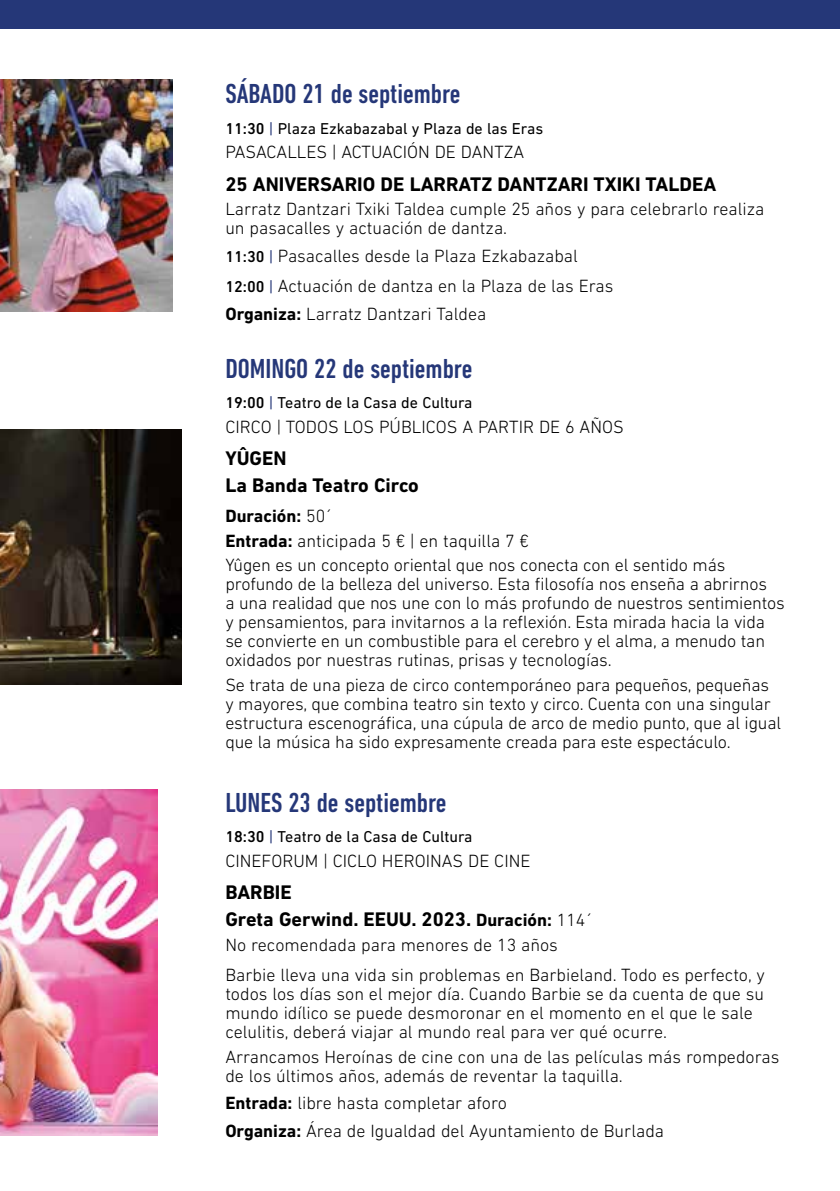
<style>
.page{position:relative;width:840px;height:1191px;background:#fff}
.page>*{position:absolute;margin:0;border:0;box-sizing:border-box;transform-origin:0 0}
.t1{font:500 condensed 28px "DIN Next LT Pro";color:#253778}
.t2{font:700 20px/26.6px "DIN Next LT Pro";color:#000}
.t3{font:300 18px/19px "DIN Next LT Pro";color:#000}
.t4{font:16px "DIN Next LT Pro";color:#000}
.s1{font-weight:500}
.s2{color:#253778}
.s3{font-weight:500;font-size:16px}
.s4{font-weight:400;font-size:16px;color:#253778}
.s5{font-weight:700}
.s6{font-size:18px}
.s7{font-weight:300;font-size:18px}
</style>
<div class="page">
<div style="left:0;top:0;width:839px;height:28px;background:#253778"></div>
<img style="left:0;top:79px;width:172px;height:233px">
<img style="left:0;top:429px;width:181px;height:255px">
<img style="left:0;top:789px;width:157px;height:346px">
<h1 class="t1" style="left:225px;top:78px;width:236px">SÁBADO 21 de septiembre</h1>
<p class="t4" style="left:225px;top:119px;width:319px"><span class="s1">11:30</span> <span class="s2">|</span> Plaza Ezkabazabal y Plaza de las Eras</p>
<p class="t3" style="left:225px;top:142px;width:300px">PASACALLES | ACTUACIÓN DE DANTZA</p>
<p class="t2" style="left:225px;top:170px;width:492px">25 ANIVERSARIO DE LARRATZ DANTZARI TXIKI TALDEA</p>
<p class="t3" style="left:225px;top:199px;width:540px">Larratz Dantzari Txiki Taldea cumple 25 años y para celebrarlo realiza un pasacalles y actuación de dantza.</p>
<p class="t3" style="left:225px;top:240px;width:389px;line-height:30.4px"><span class="s3">11:30</span> <span class="s4">|</span> Pasacalles desde la Plaza Ezkabazabal<br><span class="s3">12:00</span> <span class="s4">|</span> Actuación de dantza en la Plaza de las Eras</p>
<p class="t3" style="left:225px;top:304px;width:262px"><span class="s5">Organiza:</span> Larratz Dantzari Taldea</p>
<h1 class="t1" style="left:225px;top:352px;width:248px">DOMINGO 22 de septiembre</h1>
<p class="t4" style="left:225px;top:393px;width:248px"><span class="s1">19:00</span> <span class="s2">|</span> Teatro de la Casa de Cultura</p>
<p class="t3" style="left:225px;top:417px;width:400px">CIRCO | TODOS LOS PÚBLICOS A PARTIR DE 6 AÑOS</p>
<p class="t2" style="left:225px;top:445px;width:195px">YÛGEN<br>La Banda Teatro Circo</p>
<p class="t3" style="left:225px;top:503px;width:501px;line-height:24.6px"><span class="s5">Duración:</span> 50´<br><span class="s5">Entrada:</span> anticipada 5 € | en taquilla 7 €<br>Yûgen es un concepto oriental que nos conecta con el sentido más</p>
<p class="t3" style="left:225px;top:574px;width:560px">profundo de la belleza del universo. Esta filosofía nos enseña a abrirnos<br>a una realidad que nos une con lo más profundo de nuestros sentimientos y pensamientos, para invitarnos a la reflexión. Esta mirada hacia la vida se convierte en un combustible para el cerebro y el alma, a menudo tan oxidados por nuestras rutinas, prisas y tecnologías.</p>
<p class="t3" style="left:225px;top:675px;width:557px">Se trata de una pieza de circo contemporáneo para pequeños, pequeñas y mayores, que combina teatro sin texto y circo. Cuenta con una singular estructura escenográfica, una cúpula de arco de medio punto, que al igual que la música ha sido expresamente creada para este espectáculo.</p>
<h1 class="t1" style="left:225px;top:786px;width:222px">LUNES 23 de septiembre</h1>
<p class="t4" style="left:225px;top:827px;width:248px"><span class="s1">18:30</span> <span class="s2">|</span> Teatro de la Casa de Cultura</p>
<p class="t3" style="left:225px;top:851px;width:306px">CINEFORUM | CICLO HEROINAS DE CINE</p>
<p class="t2" style="left:225px;top:879px;width:369px">BARBIE<br>Greta Gerwind. EEUU. 2023. <span class="s6">Duración:</span> <span class="s7">114´</span></p>
<p class="t3" style="left:225px;top:929px;width:540px;line-height:30.4px">No recomendada para menores de 13 años<br>Barbie lleva una vida sin problemas en Barbieland. Todo es perfecto, y</p>
<p class="t3" style="left:225px;top:984px;width:540px">todos los días son el mejor día. Cuando Barbie se da cuenta de que su mundo idílico se puede desmoronar en el momento en el que le sale celulitis, deberá viajar al mundo real para ver qué ocurre.</p>
<p class="t3" style="left:225px;top:1046px;width:555px">Arrancamos Heroínas de cine con una de las películas más rompedoras de los últimos años, además de reventar la taquilla.</p>
<p class="t3" style="left:225px;top:1089px;width:440px;line-height:27.6px"><span class="s5">Entrada:</span> libre hasta completar aforo<br><span class="s5">Organiza:</span> Área de Igualdad del Ayuntamiento de Burlada</p>
</div>
